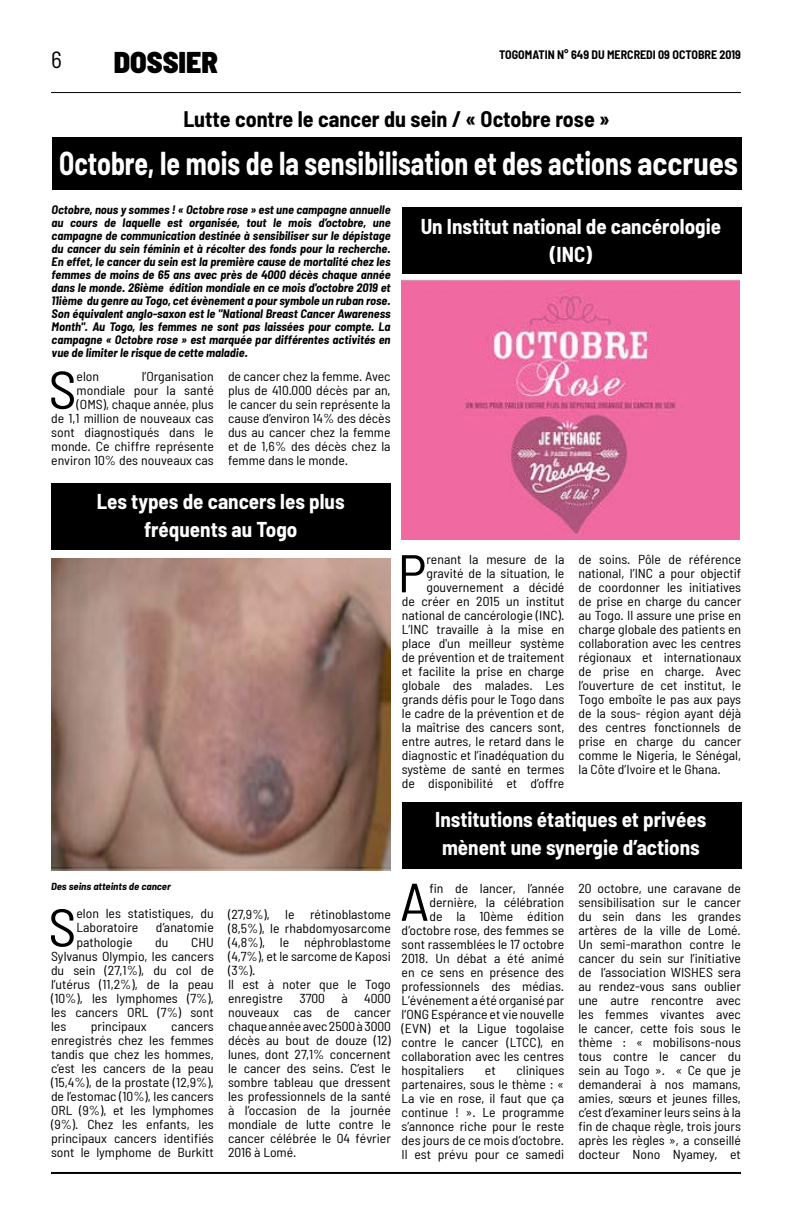
<style>
.page{position:relative;width:792px;height:1224px;background:#fff}
.page>*{position:absolute;margin:0;border:0;box-sizing:border-box;transform-origin:0 0}
.t1{font:semi-condensed 53px "Barlow";color:#000;scale:1.06 1}
.t2{font:700 semi-condensed 32.3px "Barlow";color:#fff;scale:.86 1}
.t3{font:900 semi-condensed 30px "Barlow";color:#000}
.t4{font:semi-condensed 23.3px "Barlow";color:#000}
.t5{font:700 semi-condensed 22px "Barlow";color:#000}
.t6{font:700 semi-condensed 21px/28px "Barlow";color:#fff;text-align:center}
.t7{font:semi-condensed 13px/14px "Barlow";color:#000;text-align:justify;scale:1.06 1}
.t8{font:italic 700 semi-condensed 12px/13px "Barlow";color:#000;text-align:justify}
.t9{font:700 semi-condensed 12px "Barlow";color:#000}
.t10{font:italic 700 semi-condensed 10px "Barlow";color:#000;scale:1.08 1}
</style>
<div class="page">
<hr style="left:51px;top:1172px;width:690px;height:2px;background:#000">
<hr style="left:51px;top:92px;width:690px;height:1px;background:#000">
<div style="left:52px;top:138px;width:690px;height:52px;background:#000"></div>
<div style="left:402px;top:207px;width:339px;height:67px;background:#000"></div>
<div style="left:52px;top:483px;width:339px;height:67px;background:#000"></div>
<div style="left:402px;top:802px;width:339px;height:67px;background:#000"></div>
<img style="left:402px;top:280px;width:337px;height:260px">
<img style="left:51px;top:559px;width:339px;height:312px">
<h3 class="t4" style="left:51px;top:45px;width:12px">6</h3>
<p class="t9" style="left:499px;top:48px;width:243px">TOGOMATIN N° 649 DU MERCREDI 09 OCTOBRE 2019</p>
<h3 class="t3" style="left:114px;top:44px;width:106px">DOSSIER</h3>
<h3 class="t5" style="left:183px;top:105px;width:428px">Lutte contre le cancer du sein / « Octobre rose »</h3>
<h2 class="t2" style="left:59px;top:143px;width:791px">Octobre, le mois de la sensibilisation et des actions accrues</h2>
<p class="t8" style="left:52px;top:203px;width:340px">Octobre, nous y sommes ! « Octobre rose » est une campagne annuelle au cours de laquelle est organisée, tout le mois d’octobre, une campagne de communication destinée à sensibiliser sur le dépistage du cancer du sein féminin et à récolter des fonds pour la recherche.<br>En effet, le cancer du sein est la première cause de mortalité chez les femmes de moins de 65 ans avec près de 4000 décès chaque année dans le monde. 26ième édition mondiale en ce mois d'octobre 2019 et 11ième du genre au Togo, cet évènement a pour symbole un ruban rose.<br>Son équivalent anglo-saxon est le "National Breast Cancer Awareness Month". Au Togo, les femmes ne sont pas laissées pour compte. La campagne « Octobre rose » est marquée par différentes activités en vue de limiter le risque de cette maladie.</p>
<h1 class="t1" style="left:48px;top:357px;width:28px">S</h1>
<p class="t7" style="left:77px;top:369px;width:23px">elon</p>
<p class="t7" style="left:51px;top:369px;width:155px;text-align:right">l’Organisation<br>mondiale pour la santé (OMS), chaque année, plus<br>de 1,1 million de nouveaux cas sont diagnostiqués dans le monde. Ce chiffre représente environ 10% des nouveaux cas</p>
<p class="t7" style="left:228px;top:369px;width:155px">de cancer chez la femme. Avec plus de 410.000 décès par an, le cancer du sein représente la cause d’environ 14% des décès dus au cancer chez la femme et de 1,6% des décès chez la femme dans le monde.</p>
<h3 class="t6" style="left:421px;top:211px;width:302px">Un Institut national de cancérologie (INC)</h3>
<h3 class="t6" style="left:97px;top:486px;width:249px">Les types de cancers les plus fréquents au Togo</h3>
<p class="t10" style="left:51px;top:880px;width:112px">Des seins atteints de cancer</p>
<h1 class="t1" style="left:48px;top:894px;width:28px">S</h1>
<p class="t7" style="left:76px;top:906px;width:131px">elon les statistiques, du<br>Laboratoire</p>
<p class="t7" style="left:156px;top:920px;width:56px">d’anatomie</p>
<p class="t7" style="left:51px;top:934px;width:155px;text-indent:140px">CHU Sylvanus Olympio, les cancers du sein (27,1%), du col de l’utérus (11,2%), de la peau (10%), les lymphomes (7%), les cancers ORL (7%) sont les</p>
<p class="t7" style="left:76px;top:934px;width:55px">pathologie</p>
<p class="t7" style="left:155px;top:934px;width:14px">du</p>
<p class="t7" style="left:91px;top:1019px;width:54px">principaux</p>
<p class="t7" style="left:51px;top:1019px;width:155px;text-indent:120px">cancers enregistrés chez les femmes tandis que chez les hommes, c’est les cancers de la peau (15,4%), de la prostate (12,9%), de l’estomac (10%), les cancers ORL (9%), et les lymphomes (9%). Chez les enfants, les principaux cancers identifiés sont le lymphome de Burkitt</p>
<p class="t7" style="left:228px;top:907px;width:155px;text-align:left">(27,9%), le rétinoblastome (8,5%), le rhabdomyosarcome (4,8%), le néphroblastome (4,7%), et le sarcome de Kaposi (3%).<br>Il est à noter que le Togo enregistre</p>
<p class="t7" style="left:299px;top:991px;width:26px">3700</p>
<p class="t7" style="left:341px;top:991px;width:7px">à</p>
<p class="t7" style="left:228px;top:991px;width:155px;text-indent:136px">4000 nouveaux cas de cancer chaque année avec 2500 à 3000 décès au bout de douze (12) lunes, dont 27,1% concernent le cancer des seins. C’est le sombre tableau que dressent les professionnels de la santé à l’occasion de la journée mondiale de lutte contre le cancer célébrée le 04 février 2016 à Lomé.</p>
<p class="t7" style="left:402px;top:552px;width:155px;text-align:right">renant la mesure de la gravité de la situation, le gouvernement a décidé<br>de créer en 2015 un institut national de cancérologie (INC).<br>L’INC travaille à la mise en place d'un meilleur système de prévention et de traitement et facilite la prise en charge globale des malades. Les grands défis pour le Togo dans le cadre de la prévention et de la maîtrise des cancers sont, entre autres, le retard dans le diagnostic et l’inadéquation du système de santé en termes de disponibilité et d’offre</p>
<p class="t7" style="left:579px;top:552px;width:155px">de soins. Pôle de référence national, l’INC a pour objectif de coordonner les initiatives de prise en charge du cancer au Togo. Il assure une prise en charge globale des patients en collaboration avec les centres régionaux et internationaux de prise en charge. Avec l’ouverture de cet institut, le Togo emboîte le pas aux pays de la sous- région ayant déjà des centres fonctionnels de prise en charge du cancer comme le Nigeria, le Sénégal, la Côte d’Ivoire et le Ghana.</p>
<h1 class="t1" style="left:397px;top:540px;width:29px">P</h1>
<h3 class="t6" style="left:435px;top:805px;width:273px">Institutions étatiques et privées mènent une synergie d’actions</h3>
<h1 class="t1" style="left:400px;top:869px;width:30px">A</h1>
<p class="t7" style="left:429px;top:881px;width:129px">fin de lancer, l’année</p>
<p class="t7" style="left:429px;top:895px;width:129px">dernière, la célébration</p>
<p class="t7" style="left:429px;top:909px;width:129px">de la 10ème édition</p>
<p class="t7" style="left:402px;top:923px;width:155px">d’octobre rose, des femmes se</p>
<p class="t7" style="left:402px;top:937px;width:155px">sont rassemblées le 17 octobre</p>
<p class="t7" style="left:402px;top:951px;width:155px">2018. Un débat a été animé</p>
<p class="t7" style="left:402px;top:965px;width:155px">en ce sens en présence des</p>
<p class="t7" style="left:402px;top:979px;width:155px">professionnels des médias.</p>
<p class="t7" style="left:402px;top:993px;width:155px">L’événement a été organisé par</p>
<p class="t7" style="left:402px;top:1007px;width:155px">l’ONG Espérance et vie nouvelle</p>
<p class="t7" style="left:402px;top:1021px;width:155px">(EVN) et la Ligue togolaise</p>
<p class="t7" style="left:402px;top:1035px;width:155px">contre le cancer (LTCC), en</p>
<p class="t7" style="left:402px;top:1049px;width:155px">collaboration avec les centres</p>
<p class="t7" style="left:402px;top:1063px;width:60px">hospitaliers</p>
<p class="t7" style="left:485px;top:1063px;width:12px">et</p>
<p class="t7" style="left:402px;top:1063px;width:155px;text-indent:115px">cliniques partenaires, sous le thème : « La vie en rose, il faut que ça continue ! ». Le programme s’annonce riche pour le reste des jours de ce mois d’octobre.<br>Il est prévu pour ce samedi</p>
<p class="t7" style="left:578px;top:881px;width:155px">20 octobre, une caravane de sensibilisation sur le cancer du sein dans les grandes artères de la ville de Lomé.<br>Un semi-marathon contre le cancer du sein sur l’initiative de l’association WISHES sera au rendez-vous sans oublier une autre rencontre avec les femmes vivantes avec le cancer, cette fois sous le thème : « mobilisons-nous tous contre le cancer du sein au Togo ». « Ce que je demanderai à nos mamans, amies, sœurs et jeunes filles, c’est d’examiner leurs seins à la fin de chaque règle, trois jours après les règles », a conseillé docteur Nono Nyamey, et</p>
</div>
